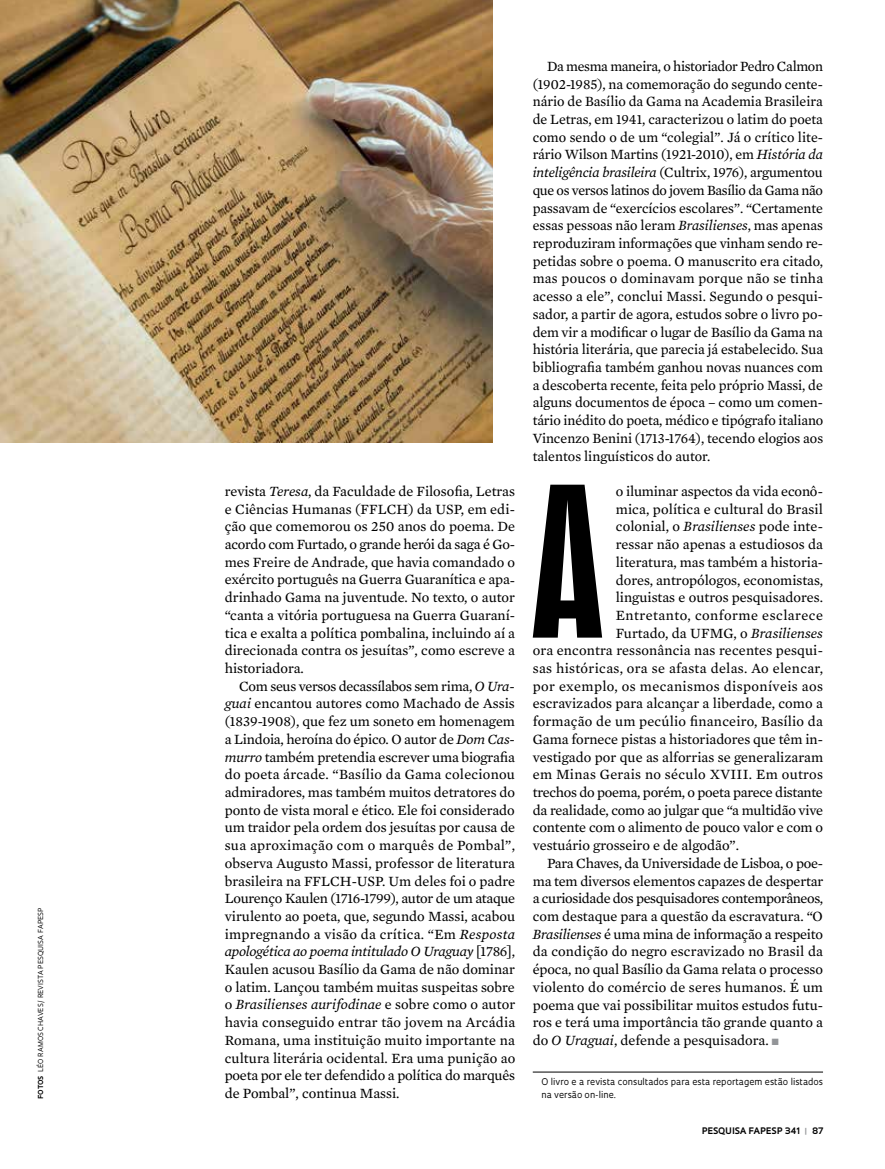
<style>
.page{position:relative;width:885px;height:1169px;background:#fff}
.page>*{position:absolute;margin:0;border:0;box-sizing:border-box;transform-origin:0 0}
.t1{font:195.45px "Swiss 924 BT Regular B";color:#000}
.t2{font:14.4px/17.7px "Mercury Text G2";color:#000;text-align:justify}
.t3{font:14.4px "Mercury Text G2";letter-spacing:-.02em;color:#000}
.t4{font:14.4px "Mercury Text G2";letter-spacing:.025em;color:#000}
.t5{font:14.4px "Mercury Text G2";letter-spacing:-.025em;color:#000}
.t6{font:14.4px "Mercury Text G2";letter-spacing:.02em;color:#000}
.t7{font:14.4px "Mercury Text G2";letter-spacing:.03em;color:#000}
.t8{font:9px/13.4px "Oculum";color:#000}
.t9{font:700 8.7px "Oculum";letter-spacing:.015em;color:#000}
.t10{font:6.75px "Oculum";letter-spacing:.015em;color:#000}
.s1{font-weight:700}
.s2{font-style:italic}
.s3{color:#939598}
</style>
<div class="page">
<img style="left:0;top:0;width:493px;height:443px">
<hr style="left:533px;top:1071px;width:290px;height:1px;background:#000">
<p class="t10" style="left:36px;top:1098px;width:193px;rotate:-90deg"><span class="s1">FOTOS</span> LÉO RAMOS CHAVES /REVISTA PESQUISA FAPESP</p>
<p class="t2" style="left:225px;top:481px;width:292px">revista <span class="s2">Teresa</span>, da Faculdade de Filosofia, Letras e Ciências Humanas (FFLCH) da USP, em edi&shy;ção que comemorou os 250 anos do poema. De acordo com Furtado, o grande herói da saga é Go&shy;mes Freire de Andrade, que havia comandado o exército português na Guerra Guaranítica e apa&shy;drinhado Gama na juventude. No texto, o autor “canta a vitória portuguesa na Guerra Guaraní&shy;tica e exalta a política pombalina, incluindo aí a direcionada contra os jesuítas”, como escreve a historiadora.</p>
<p class="t2" style="left:225px;top:676px;width:292px;text-indent:14px">Com seus versos decassílabos sem rima, <span class="s2">O Ura&shy;guai</span> encantou autores como Machado de Assis (1839-1908), que fez um soneto em homenagem a Lindoia, heroína do épico. O autor de <span class="s2">Dom Cas&shy;murro</span> também pretendia escrever uma biografia do poeta árcade. “Basílio da Gama colecionou admiradores, mas também muitos detratores do ponto de vista moral e ético. Ele foi considerado um traidor pela ordem dos jesuítas por causa de sua aproximação com o marquês de Pombal”, observa Augusto Massi, professor de literatura brasileira na FFLCH-USP. Um deles foi o padre Lourenço Kaulen (1716-1799), autor de um ataque virulento ao poeta, que, segundo Massi, acabou impregnando a visão da crítica. “Em <span class="s2">Resposta apologética ao poema intitulado O Uraguay</span> [1786], Kaulen acusou Basílio da Gama de não dominar o latim. Lançou também muitas suspeitas sobre o <span class="s2">Brasilienses aurifodinae</span> e sobre como o autor havia conseguido entrar tão jovem na Arcádia Romana, uma instituição muito importante na cultura literária ocidental. Era uma punição ao poeta por ele ter defendido a política do marquês de Pombal”, continua Massi.</p>
<p class="t2" style="left:533px;top:56px;width:292px;text-indent:14px">Da mesma maneira, o historiador Pedro Calmon (1902-1985), na comemoração do segundo cente&shy;nário de Basílio da Gama na Academia Brasileira de Letras, em 1941, caracterizou o latim do poeta como sendo o de um “colegial”. Já o crítico lite&shy;rário Wilson Martins (1921-2010), em <span class="s2">História da inteligência brasileira</span> (Cultrix, 1976), argumentou que os versos latinos do jovem Basílio da Gama não passavam de “exercícios escolares”. “Certamente essas pessoas não leram <span class="s2">Brasilienses</span>, mas apenas reproduziram informações que vinham sendo re&shy;petidas sobre o poema. O manuscrito era citado, mas poucos o dominavam porque não se tinha acesso a ele”, conclui Massi. Segundo o pesqui&shy;sador, a partir de agora, estudos sobre o livro po&shy;dem vir a modificar o lugar de Basílio da Gama na história literária, que parecia já estabelecido. Sua bibliografia também ganhou novas nuances com a descoberta recente, feita pelo próprio Massi, de alguns documentos de época – como um comen&shy;tário inédito do poeta, médico e tipógrafo italiano Vincenzo Benini (1713-1764), tecendo elogios aos talentos linguísticos do autor.</p>
<h1 class="t1" style="left:531px;top:445px;width:75px">A</h1>
<p class="t2" style="left:616px;top:481px;width:209px">o iluminar aspectos da vida econô-</p>
<p class="t2" style="left:616px;top:499px;width:209px">mica, política e cultural do Brasil</p>
<p class="t2" style="left:616px;top:517px;width:209px">colonial, o <span class="s2">Brasilienses</span> pode inte-</p>
<p class="t2" style="left:616px;top:534px;width:209px">ressar não apenas a estudiosos da</p>
<p class="t2" style="left:616px;top:552px;width:209px">literatura, mas também a historia-</p>
<p class="t2" style="left:616px;top:570px;width:209px">dores, antropólogos, economistas,</p>
<p class="t2" style="left:616px;top:588px;width:209px">linguistas e outros pesquisadores.</p>
<p class="t7" style="left:616px;top:604px;width:209px">Entretanto, conforme esclarece</p>
<p class="t2" style="left:616px;top:623px;width:209px">Furtado, da UFMG, o <span class="s2">Brasilienses</span></p>
<p class="t2" style="left:533px;top:641px;width:292px">ora encontra ressonância nas recentes pesqui-</p>
<p class="t4" style="left:533px;top:658px;width:292px">sas históricas, ora se afasta delas. Ao elencar,</p>
<p class="t4" style="left:533px;top:675px;width:292px">por exemplo, os mecanismos disponíveis aos</p>
<p class="t2" style="left:533px;top:694px;width:292px">escravizados para alcançar a liberdade, como a</p>
<p class="t2" style="left:533px;top:711px;width:292px">formação de um pecúlio financeiro, Basílio da</p>
<p class="t2" style="left:533px;top:729px;width:292px">Gama fornece pistas a historiadores que têm in-</p>
<p class="t2" style="left:533px;top:747px;width:292px">vestigado por que as alforrias se generalizaram</p>
<p class="t6" style="left:533px;top:764px;width:292px">em Minas Gerais no século XVIII. Em outros</p>
<p class="t3" style="left:533px;top:781px;width:292px">trechos do poema, porém, o poeta parece distante</p>
<p class="t2" style="left:533px;top:800px;width:292px">da realidade, como ao julgar que “a multidão vive</p>
<p class="t2" style="left:533px;top:818px;width:292px">contente com o alimento de pouco valor e com o</p>
<p class="t2" style="left:533px;top:835px;width:208px">vestuário grosseiro e de algodão”.</p>
<p class="t3" style="left:547px;top:852px;width:277px">Para Chaves, da Universidade de Lisboa, o poe-</p>
<p class="t2" style="left:533px;top:871px;width:292px">ma tem diversos elementos capazes de despertar</p>
<p class="t5" style="left:533px;top:888px;width:292px">a curiosidade dos pesquisadores contemporâneos,</p>
<p class="t2" style="left:533px;top:906px;width:292px">com destaque para a questão da escravatura. “O</p>
<p class="t2" style="left:533px;top:924px;width:292px"><span class="s2">Brasilienses</span> é uma mina de informação a respeito</p>
<p class="t2" style="left:533px;top:942px;width:292px">da condição do negro escravizado no Brasil da</p>
<p class="t2" style="left:533px;top:959px;width:292px">época, no qual Basílio da Gama relata o processo</p>
<p class="t2" style="left:533px;top:977px;width:292px">violento do comércio de seres humanos. É um</p>
<p class="t2" style="left:533px;top:995px;width:292px">poema que vai possibilitar muitos estudos futu-</p>
<p class="t2" style="left:533px;top:1012px;width:292px">ros e terá uma importância tão grande quanto a</p>
<p class="t2" style="left:533px;top:1030px;width:248px">do <span class="s2">O Uraguai</span>, defende a pesquisadora. <span class="s3">■</span></p>
<p class="t8" style="left:542px;top:1074px;width:283px">O livro e a revista consultados para esta reportagem estão listados na versão on-line.</p>
<p class="t9" style="left:702px;top:1124px;width:123px">PESQUISA FAPESP 341 <span class="s3">|</span> 87</p>
</div>
